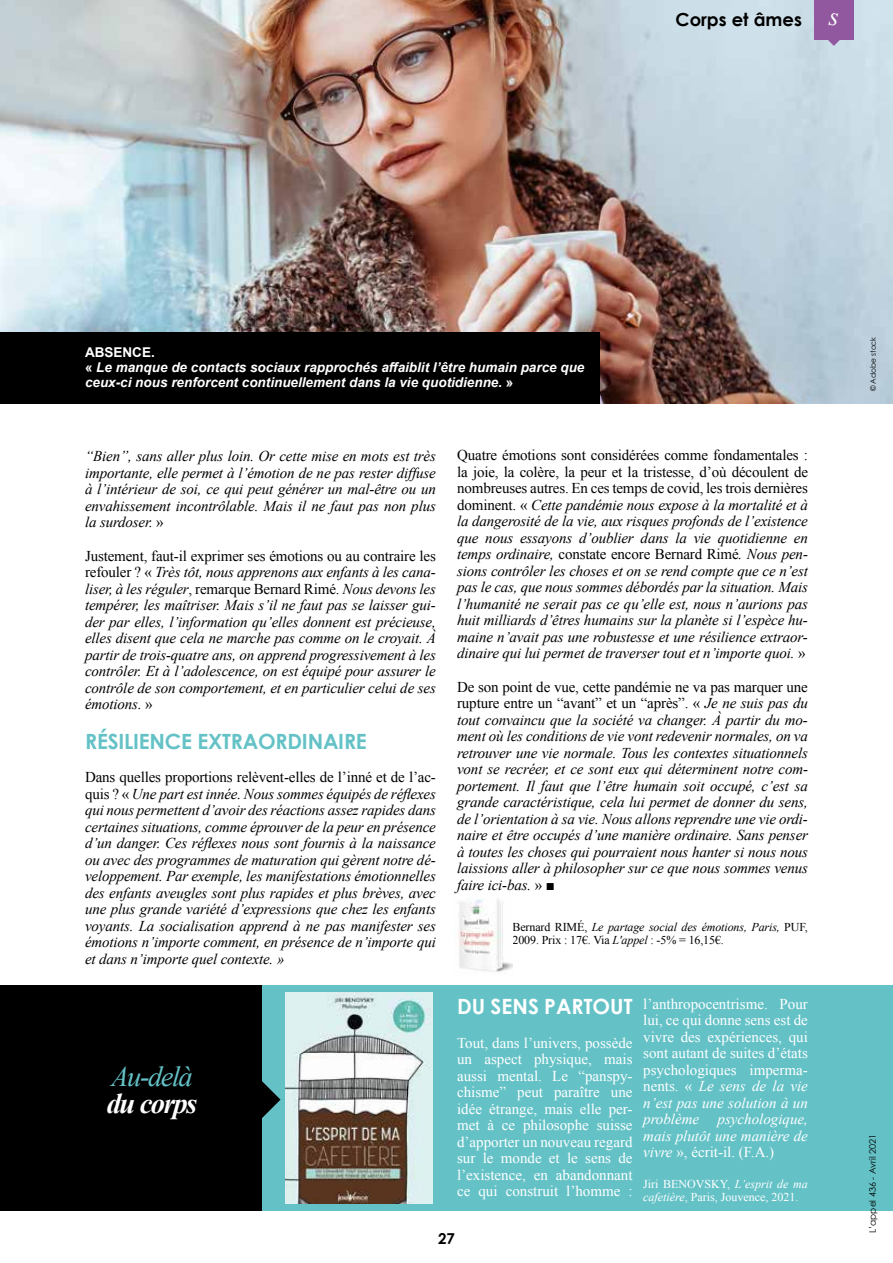
<style>
.page{position:relative;width:893px;height:1263px;background:#fff}
.page>*{position:absolute;margin:0;border:0;box-sizing:border-box;transform-origin:0 0}
.t1{font:italic 28.5px "Times New Roman";letter-spacing:-.05em;color:#64c2c7}
.t2{font:italic 700 28.5px "Times New Roman";letter-spacing:-.05em;color:#fff}
.t3{font:700 21px "Century Gothic";letter-spacing:-.01em;color:#64c2c7}
.t4{font:700 21px "Century Gothic";color:#fff}
.t5{font:700 18px "Century Gothic";color:#000}
.t6{font:italic 15px/16.5px "Times New Roman";letter-spacing:-.01em;color:#000;text-align:justify}
.t7{font:15px/16.5px "Times New Roman";color:#fff;text-align:justify}
.t8{font:700 15px "Century Gothic";color:#000}
.t9{font:italic 700 13.5px/15px "Arial";color:#fff}
.t10{font:12px/13.5px "Times New Roman";letter-spacing:-.01em;color:#000}
.t11{font:12px/13.5px "Times New Roman";color:#fff}
.t12{font:9px "Century Gothic";color:#000}
.t13{font:7.5px "Century Gothic";color:#000}
.s1{font-family:"Times New Roman";font-weight:400;font-style:italic;font-size:26.1px;color:#fff}
.s2{font-style:normal}
.s3{font-family:"Arial";font-style:normal}
.s4{font-style:italic}
</style>
<div class="page">
<img style="left:0;top:0;width:893px;height:403px">
<div style="left:814px;top:0;width:40px;height:39px;background:#91579f"></div>
<svg style="left:827px;top:39px;width:13px;height:7px"></svg>
<div style="left:0;top:985px;width:893px;height:226px;background:#64c2c7"></div>
<img style="left:286px;top:992px;width:147px;height:211px">
<div style="left:0;top:985px;width:261px;height:226px;background:#000"></div>
<svg style="left:261px;top:1081px;width:19px;height:37px"></svg>
<div style="left:0;top:332px;width:600px;height:72px;background:#000"></div>
<img style="left:459px;top:899px;width:53px;height:73px">
<p class="t5" style="left:676px;top:8px;width:165px">Corps et âmes <span class="s1">s</span></p>
<p class="t9" style="left:85px;top:345px;width:501px"><span class="s2">ABSENCE.<br>«</span> Le manque de contacts sociaux rapprochés affaiblit l’être humain parce que ceux-ci nous renforcent continuellement dans la vie quotidienne. <span class="s2">»</span></p>
<p class="t6" style="left:85px;top:448px;width:352px">“Bien”, sans aller plus loin. Or cette mise en mots est très importante, elle permet à l’émotion de ne pas rester diffuse à l’intérieur de soi, ce qui peut générer un mal-être ou un envahissement incontrôlable. Mais il ne faut pas non plus la surdoser. <span class="s2">»</span></p>
<p class="t6" style="left:85px;top:547px;width:352px"><span class="s2">Justement, faut-il exprimer ses émotions ou au contraire les refouler ? «</span> Très tôt, nous apprenons aux enfants à les cana&shy;liser, à les réguler<span class="s2">, remarque Bernard Rimé.</span> Nous devons les tempérer, les maîtriser. Mais s’il ne faut pas se laisser gui&shy;der par elles, l’information qu’elles donnent est précieuse, elles disent que cela ne marche pas comme on le croyait. À partir de trois-quatre ans, on apprend progressivement à les contrôler. Et à l’adolescence, on est équipé pour assurer le contrôle de son comportement, et en particulier celui de ses émotions. <span class="s2">»</span></p>
<h2 class="t3" style="left:85px;top:728px;width:283px">RÉSILIENCE EXTRAORDINAIRE</h2>
<p class="t6" style="left:85px;top:769px;width:352px"><span class="s2">Dans quelles proportions relèvent-elles de l’inné et de l’ac&shy;quis ? «</span> Une part est innée. Nous sommes équipés de réflexes qui nous permettent d’avoir des réactions assez rapides dans certaines situations, comme éprouver de la peur en présence d’un danger. Ces réflexes nous sont fournis à la naissance ou avec des programmes de maturation qui gèrent notre dé&shy;veloppement. Par exemple, les manifestations émotionnelles des enfants aveugles sont plus rapides et plus brèves, avec une plus grande variété d’expressions que chez les enfants voyants. La socialisation apprend à ne pas manifester ses émotions n’importe comment, en présence de n’importe qui et dans n’importe quel contexte. »</p>
<h1 class="t1" style="left:111px;top:1061px;width:83px">Au-delà</h1>
<h1 class="t2" style="left:107px;top:1088px;width:92px">du corps</h1>
<p class="t6" style="left:457px;top:447px;width:352px"><span class="s2">Quatre émotions sont considérées comme fondamentales : la joie, la colère, la peur et la tristesse, d’où découlent de nombreuses autres. En ces temps de covid, les trois dernières dominent. «</span> Cette pandémie nous expose à la mortalité et à la dangerosité de la vie, aux risques profonds de l’existence que nous essayons d’oublier dans la vie quotidienne en temps ordinaire, <span class="s2">constate encore Bernard Rimé</span>. Nous pen&shy;sions contrôler les choses et on se rend compte que ce n’est pas le cas, que nous sommes débordés par la situation. Mais l’humanité ne serait pas ce qu’elle est, nous n’aurions pas huit milliards d’êtres humains sur la planète si l’espèce hu&shy;maine n’avait pas une robustesse et une résilience extraor&shy;dinaire qui lui permet de traverser tout et n’importe quoi. <span class="s2">»</span></p>
<p class="t6" style="left:457px;top:678px;width:352px"><span class="s2">De son point de vue, cette pandémie ne va pas marquer une rupture entre un “avant” et un “après”. «</span> Je ne suis pas du tout convaincu que la société va changer. À partir du mo&shy;ment où les conditions de vie vont redevenir normales, on va retrouver une vie normale. Tous les contextes situationnels vont se recréer, et ce sont eux qui déterminent notre com&shy;portement. Il faut que l’être humain soit occupé, c’est sa grande caractéristique, cela lui permet de donner du sens, de l’orientation à sa vie. Nous allons reprendre une vie ordi&shy;naire et être occupés d’une manière ordinaire. Sans penser à toutes les choses qui pourraient nous hanter si nous nous laissions aller à philosopher sur ce que nous sommes venus faire ici-bas. <span class="s2">»</span> <span class="s3">■</span></p>
<p class="t10" style="left:512px;top:920px;width:297px">Bernard RIMÉ, <span class="s4">Le partage social des émotions, Paris,</span> PUF,<br>2009. Prix : 17€. Via <span class="s4">L'appel</span> : -5% = 16,15€.</p>
<h2 class="t4" style="left:457px;top:993px;width:177px">DU SENS PARTOUT</h2>
<p class="t7" style="left:457px;top:1034px;width:177px">Tout, dans l’univers, possède un aspect physique, mais aussi mental. Le “panspy&shy;chisme” peut paraître une idée étrange, mais elle per&shy;met à ce philosophe suisse d’apporter un nouveau regard sur le monde et le sens de l’existence, en abandonnant ce qui construit l’homme :</p>
<p class="t7" style="left:643px;top:995px;width:166px">l’anthropocentrisme. Pour lui, ce qui donne sens est de vivre des expériences, qui sont autant de suites d’états psychologiques imperma&shy;nents. « <span class="s4">Le sens de la vie n’est pas une solution à un problème psychologique, mais plutôt une manière de vivre</span> », écrit-il. (F.A.)</p>
<p class="t11" style="left:643px;top:1177px;width:166px">Jiri BENOVSKY, <span class="s4">L’esprit de ma cafetière</span>, Paris, Jouvence, 2021.</p>
<p class="t8" style="left:438px;top:1229px;width:18px">27</p>
<p class="t13" style="left:868px;top:391px;width:56px;rotate:-90deg">© Adobe stock</p>
<p class="t12" style="left:867px;top:1233px;width:101px;rotate:-90deg">L’appel 436 - Avril 2021</p>
</div>
